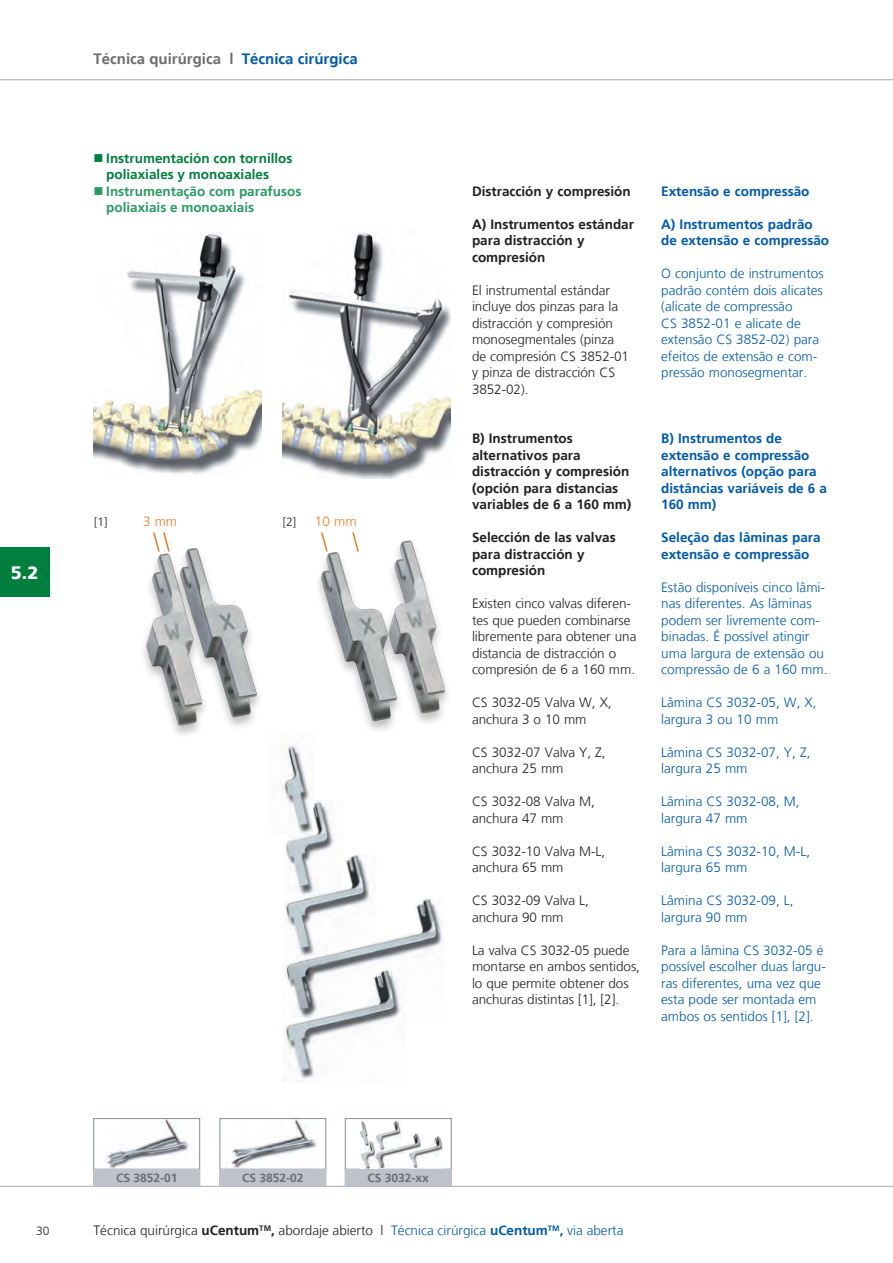
<style>
.page{position:relative;width:893px;height:1263px;background:#fff}
.page>*{position:absolute;margin:0;border:0;box-sizing:border-box;transform-origin:0 0}
.t1{font:900 18px "Frutiger LT";color:#fff}
.t2{font:700 15px "Frutiger LT";color:#6c6d70}
.t3{font:300 13.5px/16.5px "Frutiger LT";letter-spacing:-.005em;color:#231f20}
.t4{font:300 13.5px/16.5px "Frutiger LT";color:#015aaa}
.t5{font:700 13.5px/16.5px "Frutiger LT";color:#231f20}
.t6{font:700 13.5px/16.5px "Frutiger LT";color:#015aaa}
.t7{font:700 13.5px/16.5px "Frutiger LT";color:#007e3d}
.t8{font:700 13.5px/16.5px "Frutiger LT";color:#2c9964}
.t9{font:300 13.5px "Frutiger LT";color:#f47921}
.t10{font:700 12px "Frutiger LT";color:#6c6d70}
.t11{font:300 12px "Frutiger LT";color:#231f20}
.s1{color:#015aaa}
.s2{font-weight:700}
.s3{font-weight:700;color:#015aaa}
</style>
<div class="page">
<hr style="left:0;top:79px;width:893px;height:1px;background:#a8a9ad">
<hr style="left:0;top:1186px;width:893px;height:1px;background:#a8a9ad">
<img style="left:94px;top:234px;width:167px;height:241px">
<img style="left:283px;top:233px;width:168px;height:245px">
<img style="left:106px;top:1120px;width:85px;height:47px">
<div style="left:94px;top:1118px;width:106px;height:51px;border:1px solid #828f96"></div>
<div style="left:94px;top:1169px;width:106px;height:17px;background:#bcc4c9"></div>
<img style="left:229px;top:1120px;width:88px;height:47px">
<div style="left:220px;top:1118px;width:106px;height:51px;border:1px solid #828f96"></div>
<div style="left:220px;top:1169px;width:106px;height:17px;background:#bcc4c9"></div>
<img style="left:143px;top:553px;width:52px;height:182px">
<img style="left:178px;top:548px;width:81px;height:184px">
<svg style="left:153px;top:532px;width:17px;height:20px"></svg>
<img style="left:318px;top:552px;width:73px;height:179px">
<img style="left:380px;top:540px;width:68px;height:186px">
<svg style="left:320px;top:532px;width:9px;height:21px"></svg>
<svg style="left:351px;top:532px;width:9px;height:21px"></svg>
<div style="left:0;top:547px;width:50px;height:50px;background:#007e3d"></div>
<img style="left:285px;top:800px;width:49px;height:54px">
<img style="left:286px;top:854px;width:84px;height:44px">
<img style="left:283px;top:898px;width:160px;height:69px">
<img style="left:274px;top:745px;width:40px;height:90px">
<img style="left:284px;top:967px;width:122px;height:116px">
<div style="left:345px;top:1118px;width:106px;height:51px;background:#fff;border:1px solid #828f96"></div>
<div style="left:345px;top:1169px;width:106px;height:17px;background:#bcc4c9"></div>
<img style="left:360px;top:1141px;width:15px;height:27px">
<img style="left:385px;top:1121px;width:17px;height:12px">
<img style="left:375px;top:1133px;width:45px;height:35px">
<img style="left:360px;top:1121px;width:9px;height:25px">
<img style="left:409px;top:1136px;width:35px;height:32px">
<p class="t2" style="left:94px;top:50px;width:266px">Técnica quirúrgica l <span class="s1">Técnica cirúrgica</span></p>
<p class="t7" style="left:106px;top:150px;width:188px">Instrumentación con tornillos poliaxiales y monoaxiales</p>
<p class="t8" style="left:106px;top:183px;width:197px">Instrumentação com parafusos poliaxiais e monoaxiais</p>
<h1 class="t1" style="left:11px;top:562px;width:29px">5.2</h1>
<p class="t11" style="left:94px;top:515px;width:15px">[1]</p>
<p class="t9" style="left:143px;top:513px;width:36px">3 mm</p>
<p class="t11" style="left:283px;top:515px;width:15px">[2]</p>
<p class="t9" style="left:315px;top:513px;width:43px">10 mm</p>
<p class="t5" style="left:472px;top:183px;width:160px">Distracción y compresión</p>
<p class="t5" style="left:472px;top:216px;width:164px">A) Instrumentos estándar para distracción y compresión</p>
<p class="t3" style="left:472px;top:282px;width:159px">El instrumental estándar incluye dos pinzas para la distracción y compresión monosegmentales (pinza de compresión CS 3852-01 y pinza de distracción CS<br>3852-02).</p>
<p class="t5" style="left:472px;top:430px;width:161px">B) Instrumentos alternativos para distracción y compresión (opción para distancias variables de 6 a 160 mm)</p>
<p class="t5" style="left:472px;top:529px;width:145px">Selección de las valvas para distracción y compresión</p>
<p class="t3" style="left:472px;top:596px;width:166px">Existen cinco valvas diferen&shy;tes que pueden combinarse libremente para obtener una distancia de distracción o compresión de 6 a 160 mm.</p>
<p class="t3" style="left:472px;top:694px;width:141px">CS 3032-05 Valva W, X, anchura 3 o 10 mm</p>
<p class="t3" style="left:472px;top:744px;width:135px">CS 3032-07 Valva Y, Z, anchura 25 mm</p>
<p class="t3" style="left:472px;top:793px;width:124px">CS 3032-08 Valva M, anchura 47 mm</p>
<p class="t3" style="left:472px;top:843px;width:135px">CS 3032-10 Valva M-L, anchura 65 mm</p>
<p class="t3" style="left:472px;top:892px;width:118px">CS 3032-09 Valva L, anchura 90 mm</p>
<p class="t3" style="left:472px;top:942px;width:169px">La valva CS 3032-05 puede montarse en ambos sentidos, lo que permite obtener dos anchuras distintas [1], [2].</p>
<p class="t6" style="left:661px;top:183px;width:150px">Extensão e compressão</p>
<p class="t6" style="left:661px;top:216px;width:169px">A) Instrumentos padrão de extensão e compressão</p>
<p class="t4" style="left:661px;top:265px;width:164px">O conjunto de instrumentos padrão contém dois alicates (alicate de compressão<br>CS 3852-01 e alicate de extensão CS 3852-02) para efeitos de extensão e com&shy;pressão monosegmentar.</p>
<p class="t6" style="left:661px;top:430px;width:167px">B) Instrumentos de extensão e compressão alternativos (opção para distâncias variáveis de 6 a<br>160 mm)</p>
<p class="t6" style="left:661px;top:529px;width:161px">Seleção das lâminas para extensão e compressão</p>
<p class="t4" style="left:661px;top:579px;width:168px">Estão disponíveis cinco lâmi&shy;nas diferentes. As lâminas podem ser livremente com&shy;binadas. É possível atingir uma largura de extensão ou compressão de 6 a 160 mm.</p>
<p class="t4" style="left:661px;top:694px;width:157px">Lâmina CS 3032-05, W, X, largura 3 ou 10 mm</p>
<p class="t4" style="left:661px;top:744px;width:151px">Lâmina CS 3032-07, Y, Z, largura 25 mm</p>
<p class="t4" style="left:661px;top:793px;width:140px">Lâmina CS 3032-08, M, largura 47 mm</p>
<p class="t4" style="left:661px;top:843px;width:150px">Lâmina CS 3032-10, M-L, largura 65 mm</p>
<p class="t4" style="left:661px;top:892px;width:134px">Lâmina CS 3032-09, L, largura 90 mm</p>
<p class="t4" style="left:661px;top:942px;width:166px">Para a lâmina CS 3032-05 é possível escolher duas largu&shy;ras diferentes, uma vez que esta pode ser montada em ambos os sentidos [1], [2].</p>
<p class="t11" style="left:36px;top:1224px;width:15px">30</p>
<p class="t10" style="left:116px;top:1171px;width:63px">CS 3852-01</p>
<p class="t10" style="left:242px;top:1171px;width:63px">CS 3852-02</p>
<p class="t10" style="left:368px;top:1171px;width:63px">CS 3032-xx</p>
<p class="t3" style="left:94px;top:1223px;width:531px">Técnica quirúrgica <span class="s2">uCentum</span><sup>TM</sup><span class="s2">,</span> abordaje abierto l <span class="s1">Técnica cirúrgica</span> <span class="s3">uCentum</span><sup>TM</sup><span class="s3">,</span> <span class="s1">via aberta</span></p>
</div>
